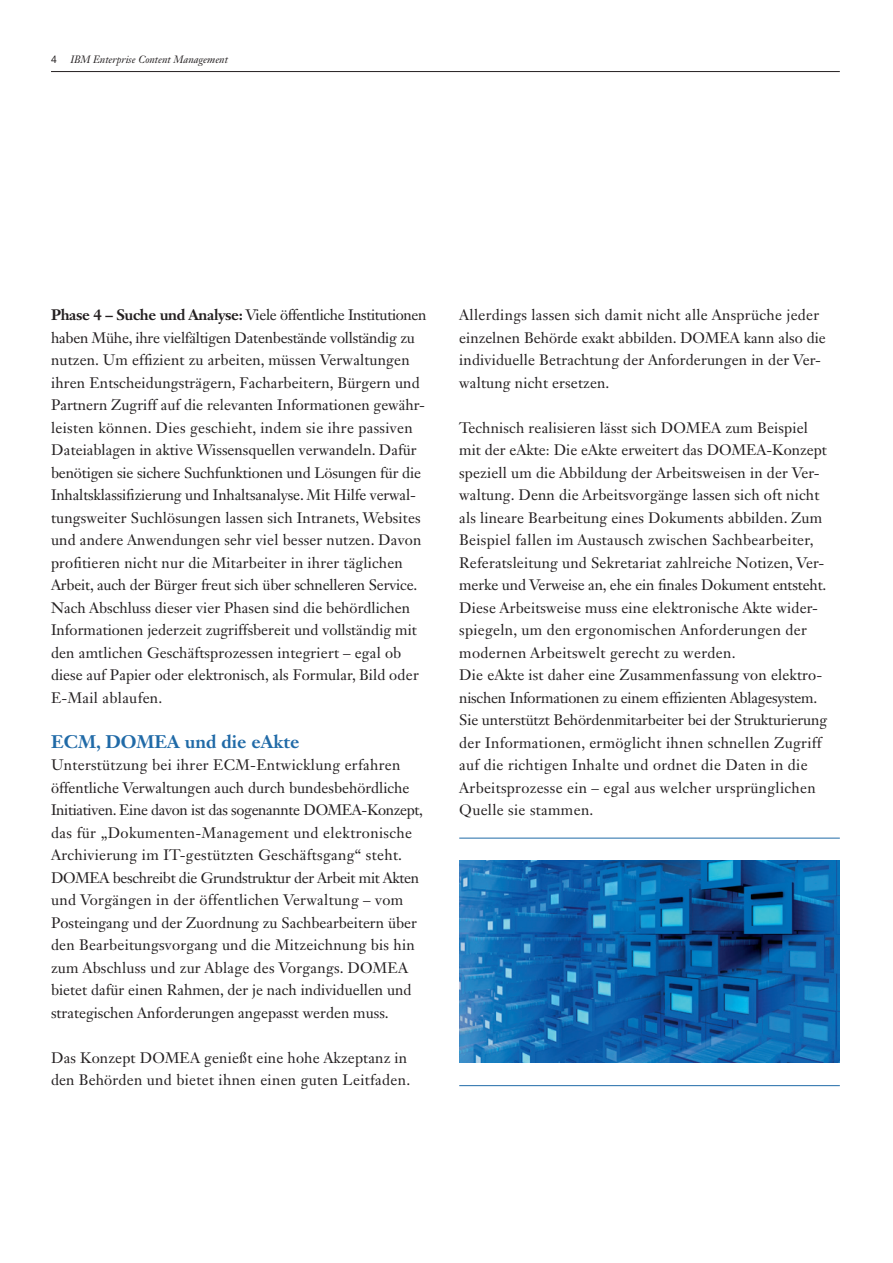
<style>
.page{position:relative;width:893px;height:1263px;background:#fff}
.page>*{position:absolute;margin:0;border:0;box-sizing:border-box;transform-origin:0 0}
.t1{font:700 18px "Janson Text LT Std";color:#206aa7}
.t2{font:15px/22.5px "Janson Text LT Std";letter-spacing:.01em;color:#231f20}
.t3{font:italic 10.5px "Janson Text LT Std";color:#231f20}
.t4{font:10.5px "Helv Neue Romanfor IBM";color:#231f20}
.s1{font-weight:700}
</style>
<div class="page">
<hr style="left:51px;top:71px;width:789px;height:1px;background:#231f20">
<hr style="left:459px;top:838px;width:381px;height:1px;background:#206aa7">
<hr style="left:459px;top:1085px;width:381px;height:1px;background:#206aa7">
<img style="left:459px;top:860px;width:381px;height:203px">
<p class="t4" style="left:51px;top:52px;width:7px">4</p>
<p class="t3" style="left:71px;top:53px;width:159px">IBM Enterprise Content Management</p>
<p class="t2" style="left:51px;top:304px;width:377px"><span class="s1">Phase 4 – Suche und Analyse:</span> Viele öffentliche Institutionen haben Mühe, ihre vielfältigen Datenbestände vollständig zu nutzen. Um effizient zu arbeiten, müssen Verwaltungen ihren Entscheidungsträgern, Facharbeitern, Bürgern und Partnern Zugriff auf die relevanten Informationen gewähr&shy;leisten können. Dies geschieht, indem sie ihre passiven Dateiablagen in aktive Wissensquellen verwandeln. Dafür benötigen sie sichere Suchfunktionen und Lösungen für die Inhaltsklassifizierung und Inhaltsanalyse. Mit Hilfe verwal&shy;tungsweiter Suchlösungen lassen sich Intranets, Websites und andere Anwendungen sehr viel besser nutzen. Davon profitieren nicht nur die Mitarbeiter in ihrer täglichen Arbeit, auch der Bürger freut sich über schnelleren Service.</p>
<p class="t2" style="left:51px;top:596px;width:370px">Nach Abschluss dieser vier Phasen sind die behördlichen Informationen jederzeit zugriffsbereit und vollständig mit den amtlichen Geschäftsprozessen integriert – egal ob diese auf Papier oder elektronisch, als Formular, Bild oder E-Mail ablaufen.</p>
<p class="t1" style="left:51px;top:730px;width:250px">ECM, DOMEA und die eAkte</p>
<p class="t2" style="left:51px;top:754px;width:374px">Unterstützung bei ihrer ECM-Entwicklung erfahren öffentliche Verwaltungen auch durch bundesbehördliche Initiativen. Eine davon ist das sogenannte DOMEA-Konzept, das für „Dokumenten-Management und elektronische Archivierung im IT-gestützten Geschäftsgang“ steht.<br>DOMEA beschreibt die Grundstruktur der Arbeit mit Akten und Vorgängen in der öffentlichen Verwaltung – vom Posteingang und der Zuordnung zu Sachbearbeitern über den Bearbeitungsvorgang und die Mitzeichnung bis hin zum Abschluss und zur Ablage des Vorgangs. DOMEA bietet dafür einen Rahmen, der je nach individuellen und strategischen Anforderungen angepasst werden muss.</p>
<p class="t2" style="left:51px;top:1046px;width:361px">Das Konzept DOMEA genießt eine hohe Akzeptanz in den Behörden und bietet ihnen einen guten Leitfaden.</p>
<p class="t2" style="left:459px;top:304px;width:368px">Allerdings lassen sich damit nicht alle Ansprüche jeder einzelnen Behörde exakt abbilden. DOMEA kann also die individuelle Betrachtung der Anforderungen in der Ver&shy;waltung nicht ersetzen.</p>
<p class="t2" style="left:459px;top:416px;width:350px">Technisch realisieren lässt sich DOMEA zum Beispiel</p>
<p class="t2" style="left:459px;top:439px;width:369px">mit der eAkte: Die eAkte erweitert das DOMEA-Konzept speziell um die Abbildung der Arbeitsweisen in der Ver&shy;waltung. Denn die Arbeitsvorgänge lassen sich oft nicht als lineare Bearbeitung eines Dokuments abbilden. Zum Beispiel fallen im Austausch zwischen Sachbearbeiter, Referatsleitung und Sekretariat zahlreiche Notizen, Ver&shy;merke und Verweise an, ehe ein finales Dokument entsteht.<br>Diese Arbeitsweise muss eine elektronische Akte wider&shy;spiegeln, um den ergonomischen Anforderungen der modernen Arbeitswelt gerecht zu werden.</p>
<p class="t2" style="left:459px;top:664px;width:369px">Die eAkte ist daher eine Zusammenfassung von elektro&shy;nischen Informationen zu einem effizienten Ablagesystem.<br>Sie unterstützt Behördenmitarbeiter bei der Strukturierung der Informationen, ermöglicht ihnen schnellen Zugriff auf die richtigen Inhalte und ordnet die Daten in die Arbeitsprozesse ein – egal aus welcher ursprünglichen Quelle sie stammen.</p>
</div>
